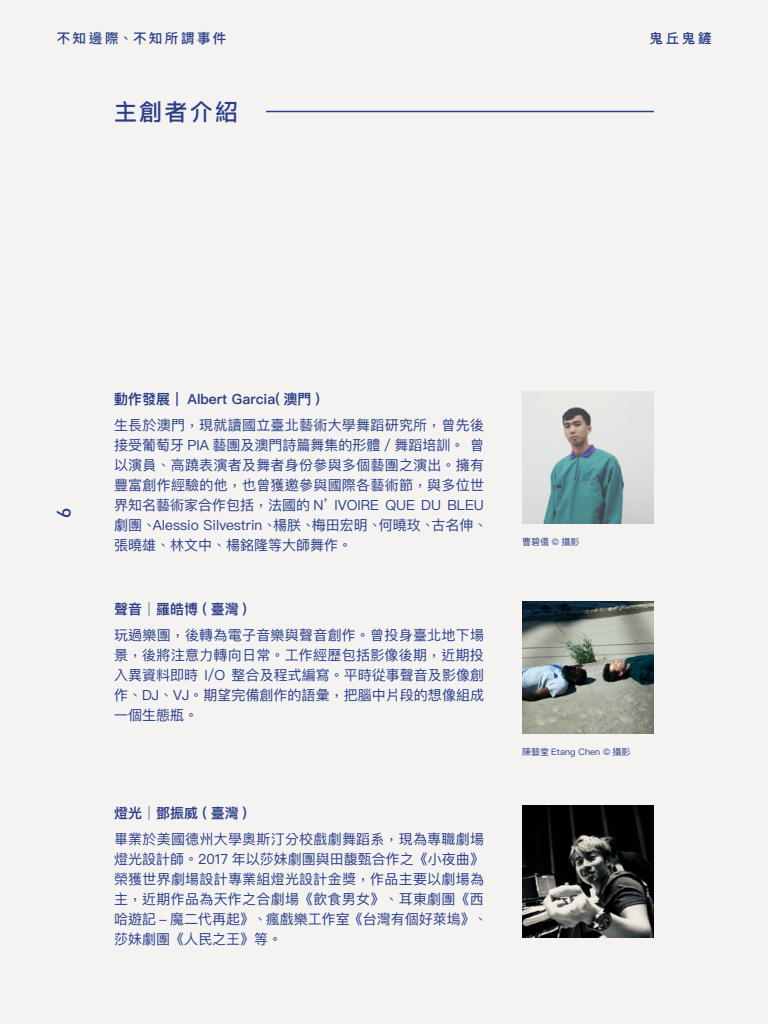
<style>
.page{position:relative;width:768px;height:1024px;background:#f5f3f2}
.page>*{position:absolute;margin:0;border:0;box-sizing:border-box;transform-origin:0 0}
.t1{font:500 23px "Ping Fang TC";letter-spacing:.1em;color:#2a3e88}
.t2{font:19px "DIN Medium Alternate";color:#2a3e88}
.t3{font:14px/20px "Ping Fang TC";color:#2a3e88}
.t4{font:14px/20px "Ping Fang TC";letter-spacing:.02em;color:#2a3e88}
.t5{font:600 14px "Ping Fang TC";color:#2a3e88}
.t6{font:500 13.5px "Ping Fang TC";letter-spacing:.19em;color:#2a3e88}
.t7{font:9px "Ping Fang TC";color:#2a3e88}
</style>
<div class="page">
<img style="left:522px;top:392px;width:132px;height:132px">
<img style="left:522px;top:602px;width:132px;height:132px">
<img style="left:522px;top:806px;width:132px;height:132px">
<hr style="left:266px;top:111px;width:388px;height:1px;background:#2a3e88">
<p class="t6" style="left:57px;top:29px;width:171px">不知邊際、不知所謂事件</p>
<p class="t6" style="left:650px;top:29px;width:64px">鬼丘鬼鏟</p>
<h1 class="t1" style="left:114px;top:97px;width:126px">主創者介紹</h1>
<h2 class="t2" style="left:52px;top:518px;width:12px;rotate:-90deg">6</h2>
<p class="t5" style="left:114px;top:390px;width:207px">動作發展｜ Albert Garcia( 澳門 )</p>
<p class="t3" style="left:114px;top:415px;width:375px">生長於澳門，現就讀國立臺北藝術大學舞蹈研究所，曾先後接受葡萄牙 PIA 藝團及澳門詩篇舞集的形體／舞蹈培訓。 曾以演員、高蹺表演者及舞者身份參與多個藝團之演出。擁有豐富創作經驗的他，也曾獲邀參與國際各藝術節，與多位世界知名藝術家合作包括，法國的 N’ IVOIRE QUE DU BLEU劇團、Alessio Silvestrin、楊朕、梅田宏明、何曉玫、古名伸、張曉雄、林文中、楊銘隆等大師舞作。</p>
<p class="t5" style="left:114px;top:600px;width:134px">聲音│羅皓博 ( 臺灣 )</p>
<p class="t3" style="left:114px;top:624px;width:372px;text-align:justify">玩過樂團，後轉為電子音樂與聲音創作。曾投身臺北地下場景，後將注意力轉向日常。工作經歷包括影像後期，近期投入異資料即時 I/O 整合及程式編寫。平時從事聲音及影像創作、DJ、VJ。期望完備創作的語彙，把腦中片段的想像組成一個生態瓶。</p>
<p class="t5" style="left:114px;top:804px;width:134px">燈光│鄧振威 ( 臺灣 )</p>
<p class="t4" style="left:114px;top:829px;width:375px">畢業於美國德州大學奧斯汀分校戲劇舞蹈系，現為專職劇場燈光設計師。2017 年以莎妹劇團與田馥甄合作之《小夜曲》榮獲世界劇場設計專業組燈光設計金獎，作品主要以劇場為主，近期作品為天作之合劇場《飲食男女》、耳東劇團《西哈遊記 - 魔二代再起》、瘋戲樂工作室《台灣有個好萊塢》、莎妹劇團《人民之王》等。</p>
<p class="t7" style="left:522px;top:536px;width:59px">曹碧儀 © 攝影</p>
<p class="t7" style="left:522px;top:746px;width:110px">陳藝堂 Etang Chen © 攝影</p>
</div>
